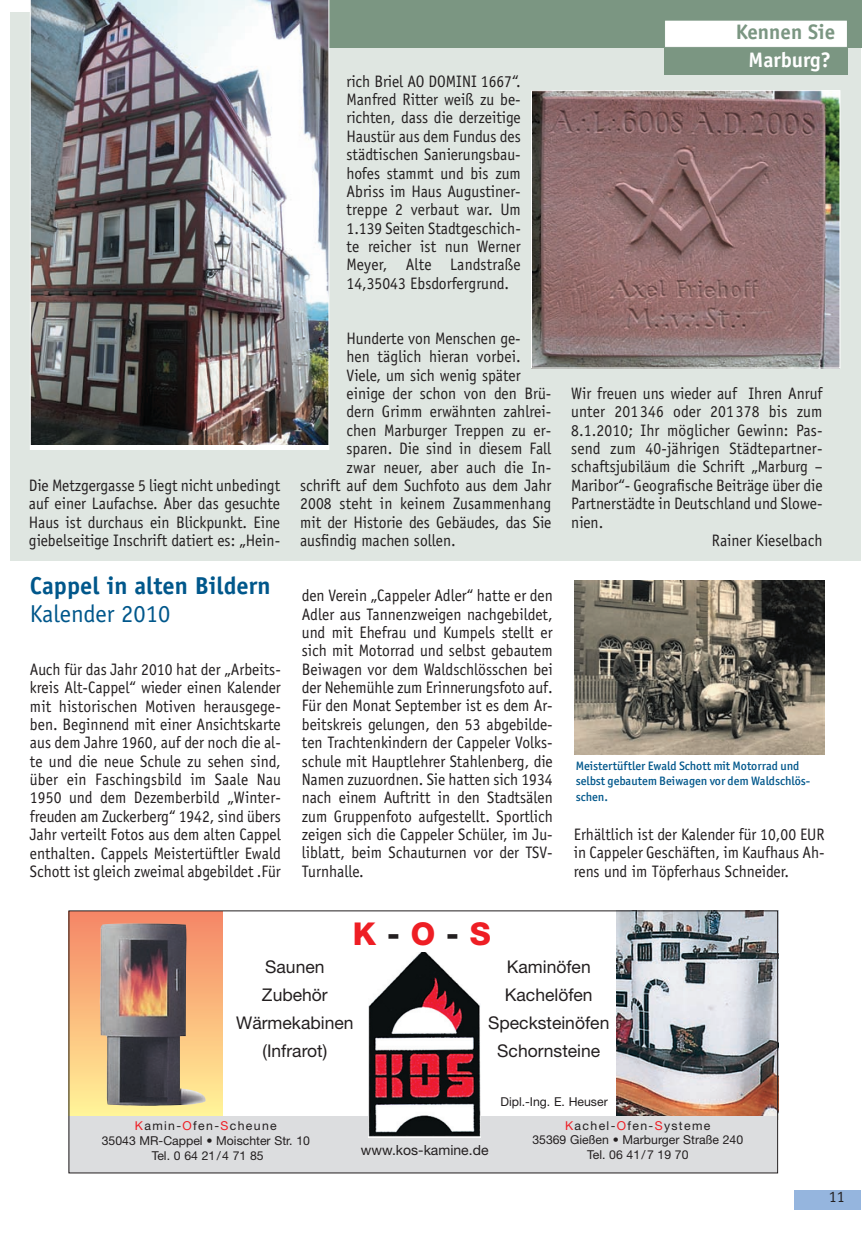
<style>
.page{position:relative;width:863px;height:1234px;background:#fff}
.page>*{position:absolute;margin:0;border:0;box-sizing:border-box;transform-origin:0 0}
.t1{font:800 31.5px "Helvetica Neue";color:#ee1e24}
.t2{font:700 24.5px/28px "Officina Sans";color:#00578b}
.t3{font:700 21px "Officina Sans";color:#7b9682}
.t4{font:700 21px "Officina Sans";color:#fff}
.t5{font:17.5px/28px "Helvetica Neue";color:#231f20;text-align:center}
.t6{font:16.62px/18.4px "Officina Sans";color:#231f20;text-align:justify;scale:.94 1}
.t7{font:15.75px "Officina Sans";color:#231f20}
.t8{font:14px "Helvetica Neue";color:#231f20}
.t9{font:12.25px/14.7px "Helvetica Neue";color:#231f20;text-align:center}
.t10{font:500 12.25px/15.8px "Officina San ITC";color:#00578b}
.s1{font-weight:400}
.s2{color:#231f20}
.s3{color:#ee1e24}
</style>
<div class="page">
<div style="left:10px;top:12px;width:851px;height:548px;background:#dfe6e1"></div>
<div style="left:794px;top:1189px;width:67px;height:20px;background:#95b5de"></div>
<div style="left:32px;top:0;width:829px;height:48px;background:#7b9682"></div>
<img style="left:533px;top:92px;width:305px;height:274px">
<div style="left:531px;top:90px;width:309px;height:278px;border:1px solid #fff"></div>
<img style="left:30px;top:0;width:299px;height:450px">
<div style="left:664px;top:48px;width:184px;height:27px;background:#7b9682"></div>
<div style="left:664px;top:20px;width:183px;height:27px;background:#fff"></div>
<div style="left:664px;top:20px;width:184px;height:28px;border:1px solid #7b9682"></div>
<img style="left:617px;top:912px;width:159px;height:203px">
<div style="left:68px;top:1116px;width:275px;height:57px;background:#dcdddf"></div>
<div style="left:342px;top:1116px;width:165px;height:57px;background:#dcdddf"></div>
<img style="left:369px;top:953px;width:111px;height:184px">
<div style="left:499px;top:1115px;width:278px;height:57px;background:#dcdddf"></div>
<div style="left:68px;top:911px;width:154px;height:205px;background:linear-gradient(to bottom,#f58465,#fff498)"></div>
<img style="left:99px;top:923px;width:107px;height:183px">
<img style="left:574px;top:580px;width:250px;height:174px">
<p class="t3" style="left:736px;top:24px;width:101px">Kennen Sie</p>
<p class="t6" style="left:29px;top:477px;width:269px">Die Metzgergasse 5 liegt nicht unbedingt auf einer Laufachse. Aber das gesuchte Haus ist durchaus ein Blickpunkt. Eine giebelseitige Inschrift datiert es: „Hein-</p>
<p class="t2" style="left:30px;top:573px;width:242px">Cappel in alten Bildern<br><span class="s1">Kalender 2010</span></p>
<p class="t6" style="left:30px;top:661px;width:268px">Auch für das Jahr 2010 hat der „Arbeits&shy;kreis Alt-Cappel“ wieder einen Kalender mit historischen Motiven herausgege&shy;ben. Beginnend mit einer Ansichtskarte aus dem Jahre 1960, auf der noch die al&shy;te und die neue Schule zu sehen sind, über ein Faschingsbild im Saale Nau 1950 und dem Dezemberbild „Winter&shy;freuden am Zuckerberg“ 1942, sind übers Jahr verteilt Fotos aus dem alten Cappel enthalten. Cappels Meistertüftler Ewald Schott ist gleich zweimal abgebildet .Für</p>
<p class="t6" style="left:346px;top:73px;width:187px">rich Briel AO DOMINI 1667“.<br>Manfred Ritter weiß zu be&shy;richten, dass die derzeitige Haustür aus dem Fundus des städtischen Sanierungsbau&shy;hofes stammt und bis zum Abriss im Haus Augustiner&shy;treppe 2 verbaut war. Um 1.139 Seiten Stadtgeschich&shy;te reicher ist nun Werner Meyer, Alte Landstraße 14,35043 Ebsdorfergrund.</p>
<p class="t6" style="left:346px;top:330px;width:187px">Hunderte von Menschen ge-</p>
<p class="t6" style="left:346px;top:349px;width:187px">hen täglich hieran vorbei.</p>
<p class="t6" style="left:346px;top:367px;width:187px">Viele, um sich wenig später</p>
<p class="t6" style="left:346px;top:386px;width:219px">einige der schon von den Brü-</p>
<p class="t6" style="left:346px;top:404px;width:219px">dern Grimm erwähnten zahlrei-</p>
<p class="t6" style="left:346px;top:422px;width:219px">chen Marburger Treppen zu er-</p>
<p class="t6" style="left:346px;top:441px;width:219px">sparen. Die sind in diesem Fall</p>
<p class="t6" style="left:346px;top:459px;width:219px">zwar neuer, aber auch die In-</p>
<p class="t6" style="left:300px;top:477px;width:269px">schrift auf dem Suchfoto aus dem Jahr</p>
<p class="t6" style="left:300px;top:496px;width:269px">2008 steht in keinem Zusammenhang</p>
<p class="t6" style="left:300px;top:514px;width:269px">mit der Historie des Gebäudes, das Sie</p>
<p class="t6" style="left:300px;top:532px;width:167px">ausfindig machen sollen.</p>
<p class="t6" style="left:302px;top:588px;width:268px">den Verein „Cappeler Adler“ hatte er den Adler aus Tannenzweigen nachgebildet, und mit Ehefrau und Kumpels stellt er sich mit Motorrad und selbst gebautem Beiwagen vor dem Waldschlösschen bei der Nehemühle zum Erinnerungsfoto auf.<br>Für den Monat September ist es dem Ar&shy;beitskreis gelungen, den 53 abgebilde&shy;ten Trachtenkindern der Cappeler Volks&shy;schule mit Hauptlehrer Stahlenberg, die Namen zuzuordnen. Sie hatten sich 1934 nach einem Auftritt in den Stadtsälen zum Gruppenfoto aufgestellt. Sportlich zeigen sich die Cappeler Schüler, im Ju&shy;liblatt, beim Schauturnen vor der TSV-Turnhalle.</p>
<p class="t1" style="left:353px;top:923px;width:140px">K <span class="s2">-</span>O <span class="s2">-</span>S</p>
<p class="t4" style="left:748px;top:52px;width:84px">Marburg?</p>
<p class="t6" style="left:571px;top:385px;width:269px">Wir freuen uns wieder auf Ihren Anruf</p>
<p class="t6" style="left:571px;top:404px;width:269px">unter 201346 oder 201378 bis zum</p>
<p class="t6" style="left:571px;top:422px;width:269px">8.1.2010; Ihr möglicher Gewinn: Pas-</p>
<p class="t6" style="left:571px;top:441px;width:269px">send zum 40-jährigen Städtepartner-</p>
<p class="t6" style="left:571px;top:459px;width:269px">schaftsjubiläum die Schrift „Marburg –</p>
<p class="t6" style="left:571px;top:477px;width:269px">Maribor“- Geografische Beiträge über die</p>
<p class="t6" style="left:571px;top:496px;width:269px">Partnerstädte in Deutschland und Slowe-</p>
<p class="t6" style="left:571px;top:514px;width:36px">nien.</p>
<p class="t6" style="left:712px;top:532px;width:119px">Rainer Kieselbach</p>
<p class="t10" style="left:576px;top:758px;width:236px">Meistertüftler Ewald Schott mit Motorrad und selbst gebautem Beiwagen vor dem Waldschlös&shy;schen.</p>
<p class="t6" style="left:574px;top:826px;width:268px">Erhältlich ist der Kalender für 10,00 EUR in Cappeler Geschäften, im Kaufhaus Ah&shy;rens und im Töpferhaus Schneider.</p>
<p class="t5" style="left:236px;top:954px;width:119px">Saunen<br>Zubehör<br>Wärmekabinen (Infrarot)</p>
<p class="t5" style="left:488px;top:954px;width:123px">Kaminöfen<br>Kachelöfen<br>Specksteinöfen<br>Schornsteine</p>
<p class="t9" style="left:500px;top:1095px;width:109px">Dipl.-Ing. E. Heuser</p>
<p class="t8" style="left:361px;top:1145px;width:129px">www.kos-kamine.de</p>
<p class="t9" style="left:532px;top:1119px;width:212px"><span class="s3">K</span>achel-<span class="s3">O</span>fen-<span class="s3">S</span>ysteme<br>35369 Gießen • Marburger Straße 240<br>Tel. 06 41/7 19 70</p>
<p class="t9" style="left:102px;top:1119px;width:210px"><span class="s3">K</span>amin-<span class="s3">O</span>fen-<span class="s3">S</span>cheune<br>35043 MR-Cappel • Moischter Str. 10<br>Tel. 0 64 21/4 71 85</p>
<p class="t7" style="left:829px;top:1190px;width:17px">11</p>
</div>
